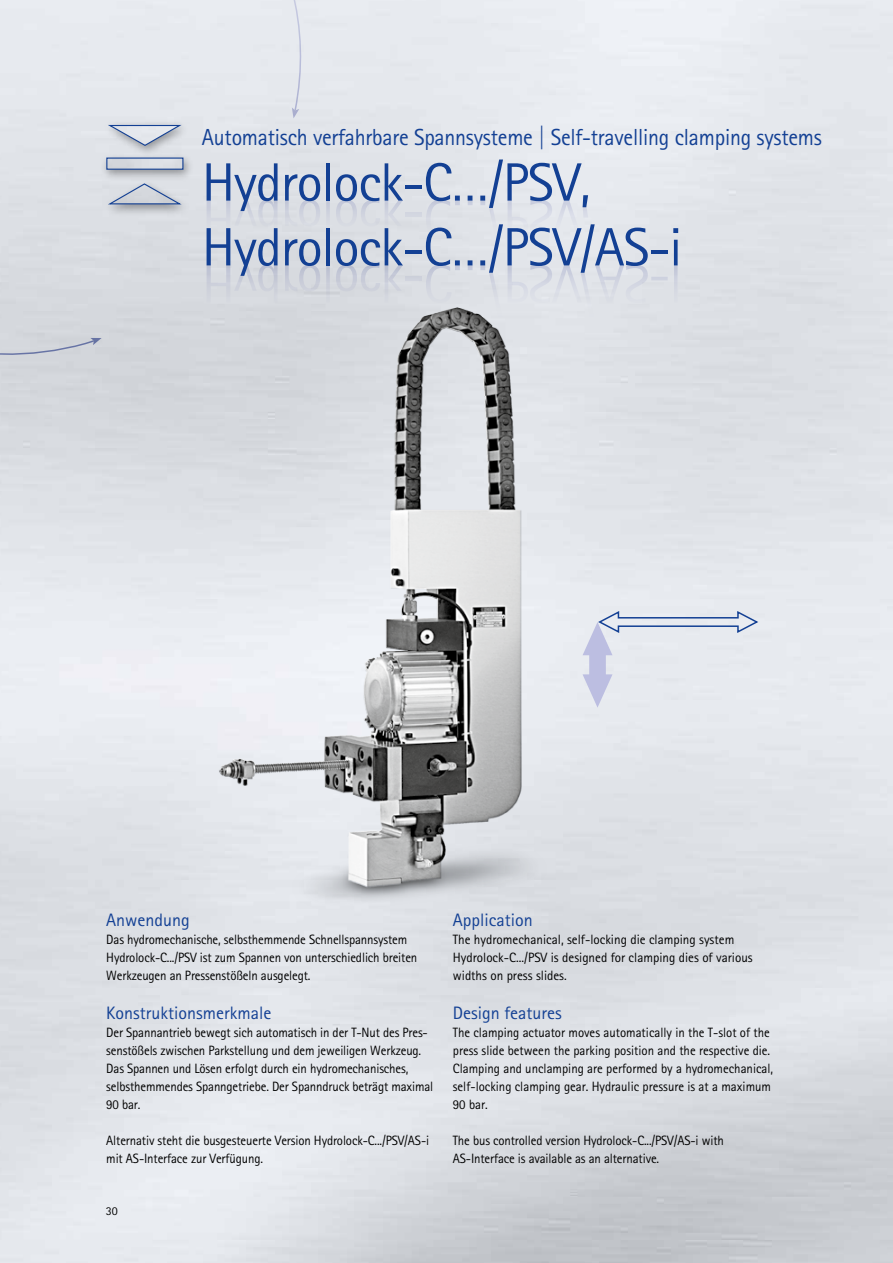
<style>
.page{position:relative;width:893px;height:1263px;background:#fff}
.page>*{position:absolute;margin:0;border:0;box-sizing:border-box;transform-origin:0 0}
.t1{font:54px/64.8px "AT Rotis Sans Serif";letter-spacing:-.02em;color:#134094}
.t2{font:23.25px "AT Rotis Sans Serif";letter-spacing:-.01em;color:#134094;scale:.94 1}
.t3{font:18px "AT Rotis Sans Serif";color:#134094}
.t4{font:13.5px/18px "AT Rotis Sans Serif";letter-spacing:-.01em;color:#000;scale:.95 1}
.t5{font:13.5px/18px "AT Rotis Sans Serif";letter-spacing:-.01em;color:#000}
.t6{font:12px "AT Rotis Sans Serif";color:#000}
</style>
<div class="page">
<svg style="left:583px;top:610px;width:177px;height:98px;background:#dde1eb"></svg>
<img style="left:196px;top:321px;width:359px;height:599px">
<img style="left:392px;top:321px;width:63px;height:190px">
<svg style="left:0;top:0;width:311px;height:374px;background:#dcdfe5"></svg>
<svg style="left:292px;top:107px;width:7px;height:11px"></svg>
<svg style="left:90px;top:338px;width:12px;height:7px"></svg>
<svg style="left:207px;top:190px;width:471px;height:131px;background:#dadde3"></svg>
<hr style="left:405px;top:277px;width:16px;height:4px;background:#ced2dc">
<hr style="left:405px;top:213px;width:16px;height:3px;background:#d3d7e1">
<h2 class="t2" style="left:202px;top:124px;width:661px">Automatisch verfahrbare Spannsysteme | Self-travelling clamping systems</h2>
<h1 class="t1" style="left:202px;top:150px;width:482px">Hydrolock-C…/PSV,<br>Hydrolock-C…/PSV/AS-i</h1>
<h3 class="t3" style="left:106px;top:909px;width:85px">Anwendung</h3>
<p class="t4" style="left:106px;top:930px;width:329px">Das hydromechanische, selbsthemmende Schnellspannsystem<br>Hydrolock-C.../PSV ist zum Spannen von unterschiedlich breiten<br>Werkzeugen an Pressenstößeln ausgelegt.</p>
<h3 class="t3" style="left:106px;top:1002px;width:167px">Konstruktionsmerkmale</h3>
<p class="t4" style="left:106px;top:1023px;width:346px">Der Spannantrieb bewegt sich automatisch in der T-Nut des Pres&shy;senstößels zwischen Parkstellung und dem jeweiligen Werkzeug.<br>Das Spannen und Lösen erfolgt durch ein hydromechanisches, selbsthemmendes Spanngetriebe. Der Spanndruck beträgt maximal 90 bar.</p>
<p class="t4" style="left:106px;top:1131px;width:341px">Alternativ steht die busgesteuerte Version Hydrolock-C.../PSV/AS-i mit AS-Interface zur Verfügung.</p>
<p class="t6" style="left:106px;top:1203px;width:13px">30</p>
<h3 class="t3" style="left:453px;top:909px;width:81px">Application</h3>
<p class="t5" style="left:453px;top:930px;width:301px">The hydromechanical, self-locking die clamping system<br>Hydrolock-C.../PSV is designed for clamping dies of various widths on press slides.</p>
<h3 class="t3" style="left:453px;top:1002px;width:110px">Design features</h3>
<p class="t4" style="left:453px;top:1023px;width:339px">The clamping actuator moves automatically in the T-slot of the press slide between the parking position and the respective die.<br>Clamping and unclamping are performed by a hydromechanical, self-locking clamping gear. Hydraulic pressure is at a maximum 90 bar.</p>
<p class="t4" style="left:453px;top:1131px;width:287px">The bus controlled version Hydrolock-C.../PSV/AS-i with<br>AS-Interface is available as an alternative.</p>
</div>
